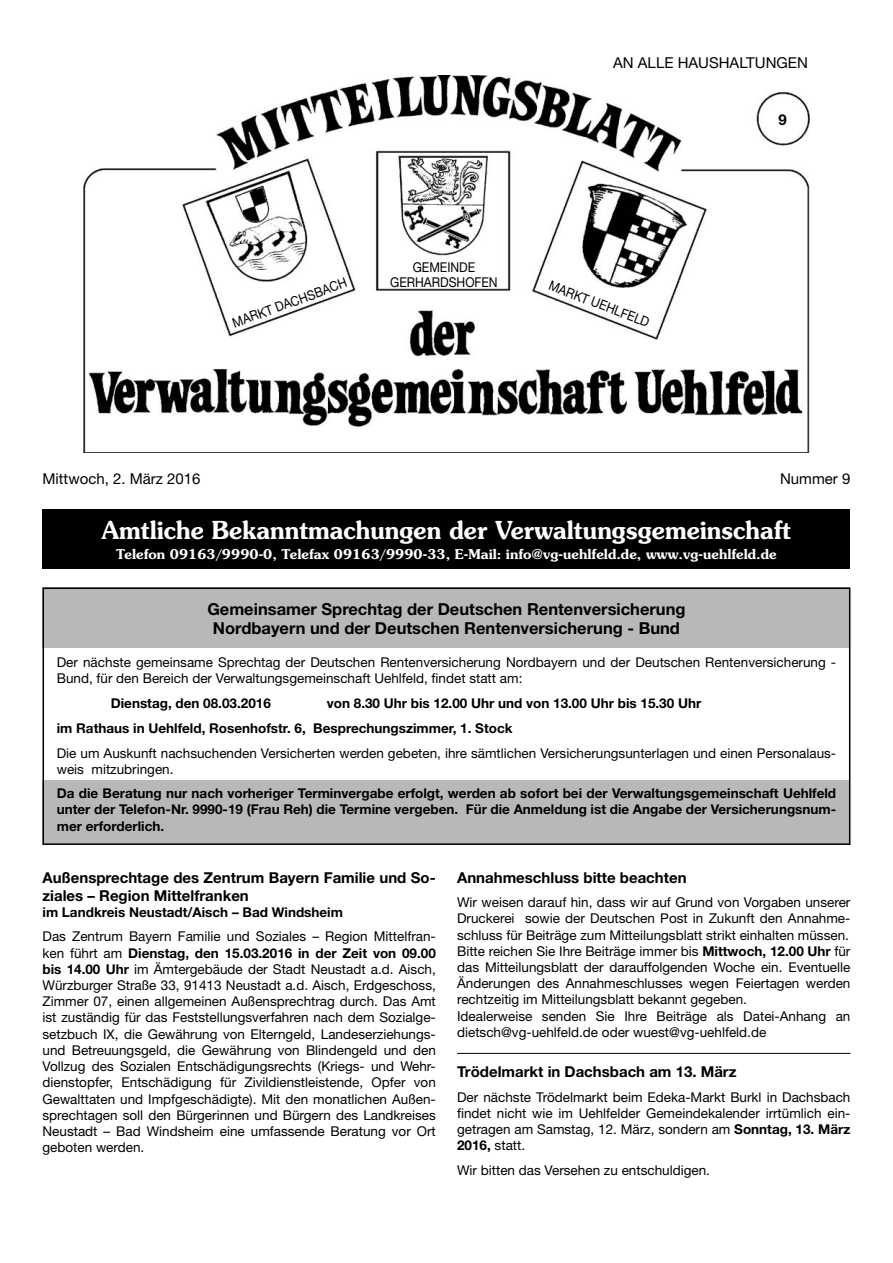
<style>
.page{position:relative;width:893px;height:1263px;background:#fff}
.page>*{position:absolute;margin:0;border:0;box-sizing:border-box;transform-origin:0 0}
.t1{font:600 24.75px "Souvenir";color:#fff;scale:.95 1}
.t2{font:700 16.5px/19.8px "Helvetica Neue";color:#000;text-align:center}
.t3{font:700 15px/18px "Helvetica Neue";color:#000}
.t4{font:15px "Helvetica Neue";color:#000}
.t5{font:13.5px/16.2px "Helvetica Neue";color:#000}
.t6{font:700 13.5px/16.2px "Helvetica Neue";color:#000}
.t7{font:600 13.5px "Souvenir";color:#fff}
.t8{font:13.5px/15px "Helvetica Neue";color:#000;text-align:center;scale:.9 1}
.s1{font-weight:700}
</style>
<div class="page">
<img style="left:84px;top:75px;width:725px;height:378px">
<div style="left:43px;top:509px;width:807px;height:59px;background:#000"></div>
<div style="left:43px;top:781px;width:807px;height:64px;background:#b8b8b8"></div>
<div style="left:43px;top:587px;width:807px;height:61px;background:#b8b8b8"></div>
<div style="left:43px;top:587px;width:807px;height:258px;border:2px solid #000"></div>
<hr style="left:457px;top:1053px;width:393px;height:1px;background:#000">
<p class="t4" style="left:613px;top:58px;width:196px">AN ALLE HAUSHALTUNGEN</p>
<p class="t8" style="left:390px;top:261px;width:121px">GEMEINDE<br>GERHARDSHOFEN</p>
<p class="t8" style="left:231px;top:317px;width:136px;rotate:-20deg">MARKT DACHSBACH</p>
<p class="t8" style="left:552px;top:279px;width:120px;rotate:21deg">MARKT UEHLFELD</p>
<p class="t3" style="left:779px;top:112px;width:10px">9</p>
<p class="t4" style="left:43px;top:473px;width:160px">Mittwoch, 2. März 2016</p>
<p class="t4" style="left:780px;top:473px;width:72px">Nummer 9</p>
<h1 class="t1" style="left:102px;top:520px;width:727px">Amtliche Bekanntmachungen der Verwaltungsgemeinschaft</h1>
<p class="t7" style="left:116px;top:549px;width:662px">Telefon 09163/9990-0, Telefax 09163/9990-33, E-Mail: info@vg-uehlfeld.de, www.vg-uehlfeld.de</p>
<p class="t2" style="left:207px;top:600px;width:480px">Gemeinsamer Sprechtag der Deutschen Rentenversicherung<br>Nordbayern und der Deutschen Rentenversicherung - Bund</p>
<p class="t5" style="left:57px;top:655px;width:781px">Der nächste gemeinsame Sprechtag der Deutschen Rentenversicherung Nordbayern und der Deutschen Rentenversicherung -<br>Bund, für den Bereich der Verwaltungsgemeinschaft Uehlfeld, findet statt am:</p>
<p class="t6" style="left:111px;top:696px;width:162px">Dienstag, den 08.03.2016</p>
<p class="t6" style="left:57px;top:692px;width:646px;line-height:25.2px;text-indent:270px">von 8.30 Uhr bis 12.00 Uhr und von 13.00 Uhr bis 15.30 Uhr im Rathaus in Uehlfeld, Rosenhofstr. 6, Besprechungszimmer, 1. Stock</p>
<p class="t5" style="left:57px;top:746px;width:781px">Die um Auskunft nachsuchenden Versicherten werden gebeten, ihre sämtlichen Versicherungsunterlagen und einen Personalaus&shy;weis mitzubringen.</p>
<p class="t6" style="left:57px;top:786px;width:781px;text-align:justify">Da die Beratung nur nach vorheriger Terminvergabe erfolgt, werden ab sofort bei der Verwaltungsgemeinschaft Uehlfeld unter der Telefon-Nr. 9990-19 (Frau Reh) die Termine vergeben. Für die Anmeldung ist die Angabe der Versicherungsnum&shy;mer erforderlich.</p>
<p class="t3" style="left:43px;top:870px;width:395px">Außensprechtage des Zentrum Bayern Familie und So&shy;ziales – Region Mittelfranken</p>
<p class="t6" style="left:43px;top:905px;width:302px">im Landkreis Neustadt/Aisch – Bad Windsheim</p>
<p class="t5" style="left:43px;top:930px;width:395px;text-align:justify">Das Zentrum Bayern Familie und Soziales – Region Mittelfran&shy;ken führt am <span class="s1">Dienstag, den 15.03.2016 in der Zeit von 09.00 bis 14.00 Uhr</span> im Ämtergebäude der Stadt Neustadt a.d. Aisch, Würzburger Straße 33, 91413 Neustadt a.d. Aisch, Erdgeschoss, Zimmer 07, einen allgemeinen Außensprechtrag durch. Das Amt ist zuständig für das Feststellungsverfahren nach dem Sozialge&shy;setzbuch IX, die Gewährung von Elterngeld, Landeserziehungs&shy;und Betreuungsgeld, die Gewährung von Blindengeld und den Vollzug des Sozialen Entschädigungsrechts (Kriegs- und Wehr&shy;dienstopfer, Entschädigung für Zivildienstleistende, Opfer von Gewalttaten und Impfgeschädigte). Mit den monatlichen Außen&shy;sprechtagen soll den Bürgerinnen und Bürgern des Landkreises Neustadt – Bad Windsheim eine umfassende Beratung vor Ort geboten werden.</p>
<p class="t3" style="left:457px;top:870px;width:231px">Annahmeschluss bitte beachten</p>
<p class="t5" style="left:457px;top:896px;width:395px">Wir weisen darauf hin, dass wir auf Grund von Vorgaben unserer Druckerei sowie der Deutschen Post in Zukunft den Annahme&shy;schluss für Beiträge zum Mitteilungsblatt strikt einhalten müssen.<br>Bitte reichen Sie Ihre Beiträge immer bis <span class="s1">Mittwoch, 12.00 Uhr</span> für das Mitteilungsblatt der darauffolgenden Woche ein. Eventuelle Änderungen des Annahmeschlusses wegen Feiertagen werden rechtzeitig im Mitteilungsblatt bekannt gegeben.<br>Idealerweise senden Sie Ihre Beiträge als Datei-Anhang an dietsch@vg-uehlfeld.de oder wuest@vg-uehlfeld.de</p>
<p class="t3" style="left:457px;top:1064px;width:281px">Trödelmarkt in Dachsbach am 13. März</p>
<p class="t5" style="left:457px;top:1090px;width:395px;text-align:justify">Der nächste Trödelmarkt beim Edeka-Markt Burkl in Dachsbach findet nicht wie im Uehlfelder Gemeindekalender irrtümlich ein&shy;getragen am Samstag, 12. März, sondern am <span class="s1">Sonntag, 13. März 2016,</span> statt.</p>
<p class="t5" style="left:457px;top:1163px;width:254px">Wir bitten das Versehen zu entschuldigen.</p>
</div>
